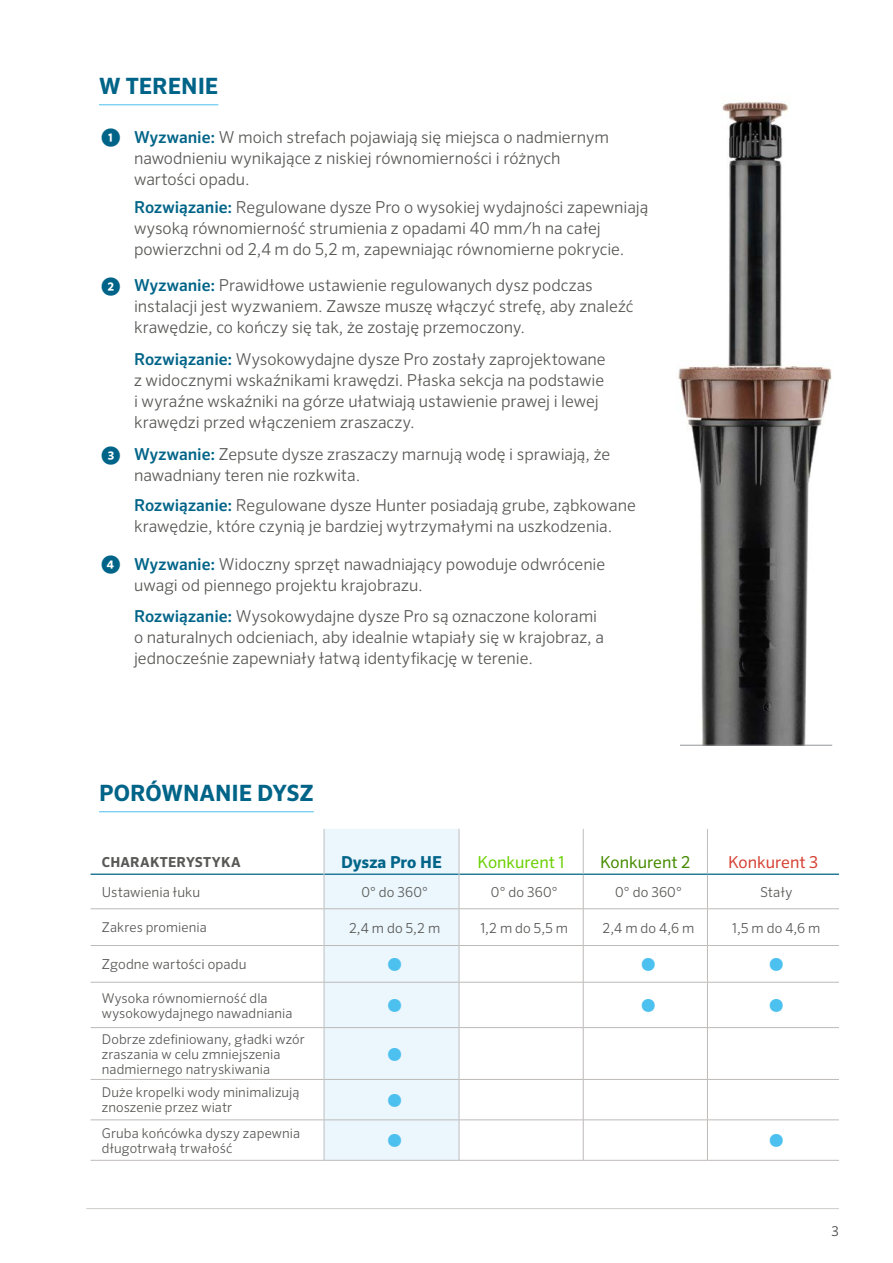
<style>
.page{position:relative;width:893px;height:1263px;background:#fff}
.page>*{position:absolute;margin:0;border:0;box-sizing:border-box;transform-origin:0 0}
.t1{font:700 22.5px "Sero Pro";letter-spacing:-.005em;color:#006488}
.t2{font:300 16.5px/21px "Sero Pro";letter-spacing:-.005em;color:#585956}
.t3{font:700 16.5px "Sero Pro";color:#006488}
.t4{font:16.5px "Sero Pro";color:#69d000}
.t5{font:16.5px "Sero Pro";color:#468b00}
.t6{font:16.5px "Sero Pro";color:#d54134}
.t7{font:300 13.8px "Sero Pro";letter-spacing:.005em;color:#585956}
.t8{font:700 13.8px "Sero Pro";letter-spacing:.015em;color:#585956}
.t9{font:13.8px "Sero Pro";color:#4cc0ef}
.t10{font:300 13.5px/15px "Sero Pro";letter-spacing:.005em;color:#585956}
.t11{font:300 13.5px "Sero Pro";color:#414042}
.s1{font-weight:700;font-size:19.5px;color:#006488}
.s2{font-weight:500;color:#006488}
</style>
<div class="page">
<hr style="left:86px;top:1208px;width:753px;height:1px;background:#cfcdcb">
<hr style="left:99px;top:104px;width:119px;height:1px;background:#4cc0ef">
<svg style="left:91px;top:829px;width:748px;height:153px"></svg>
<hr style="left:91px;top:908px;width:233px;height:1px;background:#bdbab8">
<hr style="left:459px;top:908px;width:124px;height:1px;background:#bdbab8">
<hr style="left:583px;top:908px;width:124px;height:1px;background:#bdbab8">
<hr style="left:91px;top:945px;width:233px;height:1px;background:#bdbab8">
<hr style="left:459px;top:945px;width:124px;height:1px;background:#bdbab8">
<hr style="left:583px;top:945px;width:124px;height:1px;background:#bdbab8">
<hr style="left:91px;top:982px;width:233px;height:1px;background:#bdbab8">
<hr style="left:459px;top:982px;width:124px;height:1px;background:#bdbab8">
<hr style="left:583px;top:982px;width:124px;height:1px;background:#bdbab8">
<hr style="left:91px;top:1027px;width:233px;height:1px;background:#bdbab8">
<hr style="left:459px;top:1027px;width:124px;height:1px;background:#bdbab8">
<hr style="left:583px;top:1027px;width:124px;height:1px;background:#bdbab8">
<hr style="left:91px;top:1079px;width:233px;height:1px;background:#bdbab8">
<hr style="left:459px;top:1079px;width:124px;height:1px;background:#bdbab8">
<hr style="left:583px;top:1079px;width:124px;height:1px;background:#bdbab8">
<hr style="left:91px;top:1119px;width:233px;height:1px;background:#bdbab8">
<hr style="left:459px;top:1119px;width:124px;height:1px;background:#bdbab8">
<hr style="left:583px;top:1119px;width:124px;height:1px;background:#bdbab8">
<hr style="left:91px;top:1160px;width:233px;height:1px;background:#bdbab8">
<hr style="left:324px;top:1160px;width:135px;height:1px;background:#bdbab8">
<hr style="left:459px;top:1160px;width:124px;height:1px;background:#bdbab8">
<hr style="left:583px;top:1160px;width:124px;height:1px;background:#bdbab8">
<hr style="left:583px;top:875px;width:1px;height:34px;background:#bdbab8">
<hr style="left:583px;top:909px;width:1px;height:36px;background:#bdbab8">
<hr style="left:583px;top:945px;width:1px;height:37px;background:#bdbab8">
<hr style="left:583px;top:982px;width:1px;height:45px;background:#bdbab8">
<hr style="left:583px;top:1027px;width:1px;height:52px;background:#bdbab8">
<hr style="left:583px;top:1079px;width:1px;height:41px;background:#bdbab8">
<hr style="left:583px;top:1120px;width:1px;height:40px;background:#bdbab8">
<hr style="left:91px;top:873px;width:233px;height:2px;background:#006488">
<hr style="left:459px;top:873px;width:124px;height:2px;background:#006488">
<hr style="left:583px;top:873px;width:124px;height:2px;background:#006488">
<hr style="left:707px;top:875px;width:1px;height:33px;background:#bdbab8">
<hr style="left:707px;top:909px;width:1px;height:36px;background:#bdbab8">
<hr style="left:707px;top:946px;width:1px;height:36px;background:#bdbab8">
<hr style="left:707px;top:982px;width:1px;height:45px;background:#bdbab8">
<hr style="left:707px;top:1028px;width:1px;height:51px;background:#bdbab8">
<hr style="left:707px;top:1080px;width:1px;height:39px;background:#bdbab8">
<hr style="left:707px;top:1120px;width:1px;height:40px;background:#bdbab8">
<hr style="left:707px;top:908px;width:132px;height:1px;background:#bdbab8">
<hr style="left:707px;top:945px;width:132px;height:1px;background:#bdbab8">
<hr style="left:707px;top:982px;width:132px;height:1px;background:#bdbab8">
<hr style="left:707px;top:1027px;width:132px;height:1px;background:#bdbab8">
<hr style="left:707px;top:1079px;width:132px;height:1px;background:#bdbab8">
<hr style="left:707px;top:1119px;width:132px;height:1px;background:#bdbab8">
<hr style="left:707px;top:1160px;width:132px;height:1px;background:#bdbab8">
<hr style="left:707px;top:873px;width:132px;height:2px;background:#006488">
<div style="left:324px;top:829px;width:136px;height:331px;background:#ecf6fd"></div>
<hr style="left:324px;top:874px;width:1px;height:35px;background:#bcbec0">
<hr style="left:459px;top:874px;width:1px;height:35px;background:#bcbec0">
<hr style="left:324px;top:909px;width:1px;height:36px;background:#bcbec0">
<hr style="left:459px;top:909px;width:1px;height:36px;background:#bcbec0">
<hr style="left:324px;top:945px;width:1px;height:37px;background:#bcbec0">
<hr style="left:459px;top:945px;width:1px;height:37px;background:#bcbec0">
<hr style="left:324px;top:982px;width:1px;height:45px;background:#bcbec0">
<hr style="left:459px;top:982px;width:1px;height:45px;background:#bcbec0">
<hr style="left:324px;top:1027px;width:1px;height:52px;background:#bcbec0">
<hr style="left:459px;top:1027px;width:1px;height:52px;background:#bcbec0">
<hr style="left:324px;top:1079px;width:1px;height:41px;background:#bcbec0">
<hr style="left:459px;top:1079px;width:1px;height:41px;background:#bcbec0">
<hr style="left:324px;top:1120px;width:1px;height:40px;background:#bcbec0">
<hr style="left:459px;top:1120px;width:1px;height:40px;background:#bcbec0">
<svg style="left:707px;top:829px;width:1px;height:44px"></svg>
<svg style="left:583px;top:829px;width:1px;height:44px"></svg>
<hr style="left:99px;top:811px;width:215px;height:1px;background:#4cc0ef">
<img style="left:678px;top:101px;width:154px;height:644px">
<hr style="left:680px;top:745px;width:152px;height:1px;background:#939598">
<h1 class="t1" style="left:99px;top:72px;width:121px">W TERENIE</h1>
<p class="t2" style="left:134px;top:126px;width:476px;text-indent:-33px"><span class="s1">①</span> <span class="s2">Wyzwanie:</span> W moich strefach pojawiają się miejsca o nadmiernym nawodnieniu wynikające z niskiej równomierności i różnych wartości opadu.</p>
<p class="t2" style="left:134px;top:197px;width:516px"><span class="s2">Rozwiązanie:</span> Regulowane dysze Pro o wysokiej wydajności zapewniają wysoką równomierność strumienia z opadami 40 mm/h na całej powierzchni od 2,4 m do 5,2 m, zapewniając równomierne pokrycie.</p>
<p class="t2" style="left:134px;top:275px;width:501px;text-indent:-33px"><span class="s1">②</span> <span class="s2">Wyzwanie:</span> Prawidłowe ustawienie regulowanych dysz podczas instalacji jest wyzwaniem. Zawsze muszę włączyć strefę, aby znaleźć krawędzie, co kończy się tak, że zostaję przemoczony.</p>
<p class="t2" style="left:134px;top:348px;width:473px"><span class="s2">Rozwiązanie:</span> Wysokowydajne dysze Pro zostały zaprojektowane z widocznymi wskaźnikami krawędzi. Płaska sekcja na podstawie i wyraźne wskaźniki na górze ułatwiają ustawienie prawej i lewej krawędzi przed włączeniem zraszaczy.</p>
<p class="t2" style="left:134px;top:443px;width:478px;text-indent:-33px"><span class="s1">③</span> <span class="s2">Wyzwanie:</span> Zepsute dysze zraszaczy marnują wodę i sprawiają, że nawadniany teren nie rozkwita.</p>
<p class="t2" style="left:134px;top:495px;width:503px"><span class="s2">Rozwiązanie:</span> Regulowane dysze Hunter posiadają grube, ząbkowane krawędzie, które czynią je bardziej wytrzymałymi na uszkodzenia.</p>
<p class="t2" style="left:134px;top:553px;width:473px;text-indent:-33px"><span class="s1">④</span> <span class="s2">Wyzwanie:</span> Widoczny sprzęt nawadniający powoduje odwrócenie uwagi od piennego projektu krajobrazu.</p>
<p class="t2" style="left:134px;top:605px;width:471px"><span class="s2">Rozwiązanie:</span> Wysokowydajne dysze Pro są oznaczone kolorami o naturalnych odcieniach, aby idealnie wtapiały się w krajobraz, a jednocześnie zapewniały łatwą identyfikację w terenie.</p>
<h1 class="t1" style="left:99px;top:779px;width:216px">PORÓWNANIE DYSZ</h1>
<p class="t8" style="left:102px;top:853px;width:140px">CHARAKTERYSTYKA</p>
<p class="t3" style="left:341px;top:852px;width:102px">Dysza Pro HE</p>
<p class="t4" style="left:478px;top:852px;width:88px">Konkurent 1</p>
<p class="t5" style="left:600px;top:852px;width:92px">Konkurent 2</p>
<p class="t6" style="left:728px;top:852px;width:92px">Konkurent 3</p>
<p class="t7" style="left:102px;top:884px;width:100px">Ustawienia łuku</p>
<p class="t7" style="left:361px;top:884px;width:68px">0° do 360°</p>
<p class="t7" style="left:491px;top:884px;width:68px">0° do 360°</p>
<p class="t7" style="left:615px;top:884px;width:68px">0° do 360°</p>
<p class="t7" style="left:760px;top:884px;width:34px">Stały</p>
<p class="t10" style="left:102px;top:920px;width:107px">Zakres promienia</p>
<p class="t7" style="left:349px;top:919px;width:93px">2,4 m do 5,2 m</p>
<p class="t7" style="left:480px;top:919px;width:89px">1,2 m do 5,5 m</p>
<p class="t7" style="left:603px;top:919px;width:93px">2,4 m do 4,6 m</p>
<p class="t7" style="left:732px;top:919px;width:90px">1,5 m do 4,6 m</p>
<p class="t7" style="left:102px;top:956px;width:146px">Zgodne wartości opadu</p>
<p class="t9" style="left:388px;top:956px;width:15px">⬤</p>
<p class="t9" style="left:642px;top:956px;width:15px">⬤</p>
<p class="t9" style="left:769px;top:956px;width:15px">⬤</p>
<p class="t10" style="left:102px;top:990px;width:192px">Wysoka równomierność dla wysokowydajnego nawadniania</p>
<p class="t9" style="left:388px;top:997px;width:15px">⬤</p>
<p class="t9" style="left:642px;top:997px;width:15px">⬤</p>
<p class="t9" style="left:769px;top:997px;width:15px">⬤</p>
<p class="t10" style="left:102px;top:1031px;width:204px">Dobrze zdefiniowany, gładki wzór zraszania w celu zmniejszenia nadmiernego natryskiwania</p>
<p class="t9" style="left:388px;top:1046px;width:15px">⬤</p>
<p class="t10" style="left:102px;top:1085px;width:199px">Duże kropelki wody minimalizują znoszenie przez wiatr</p>
<p class="t9" style="left:388px;top:1092px;width:15px">⬤</p>
<p class="t10" style="left:102px;top:1125px;width:200px">Gruba końcówka dyszy zapewnia długotrwałą trwałość</p>
<p class="t9" style="left:388px;top:1132px;width:15px">⬤</p>
<p class="t9" style="left:769px;top:1132px;width:15px">⬤</p>
<p class="t11" style="left:832px;top:1223px;width:9px">3</p>
</div>
